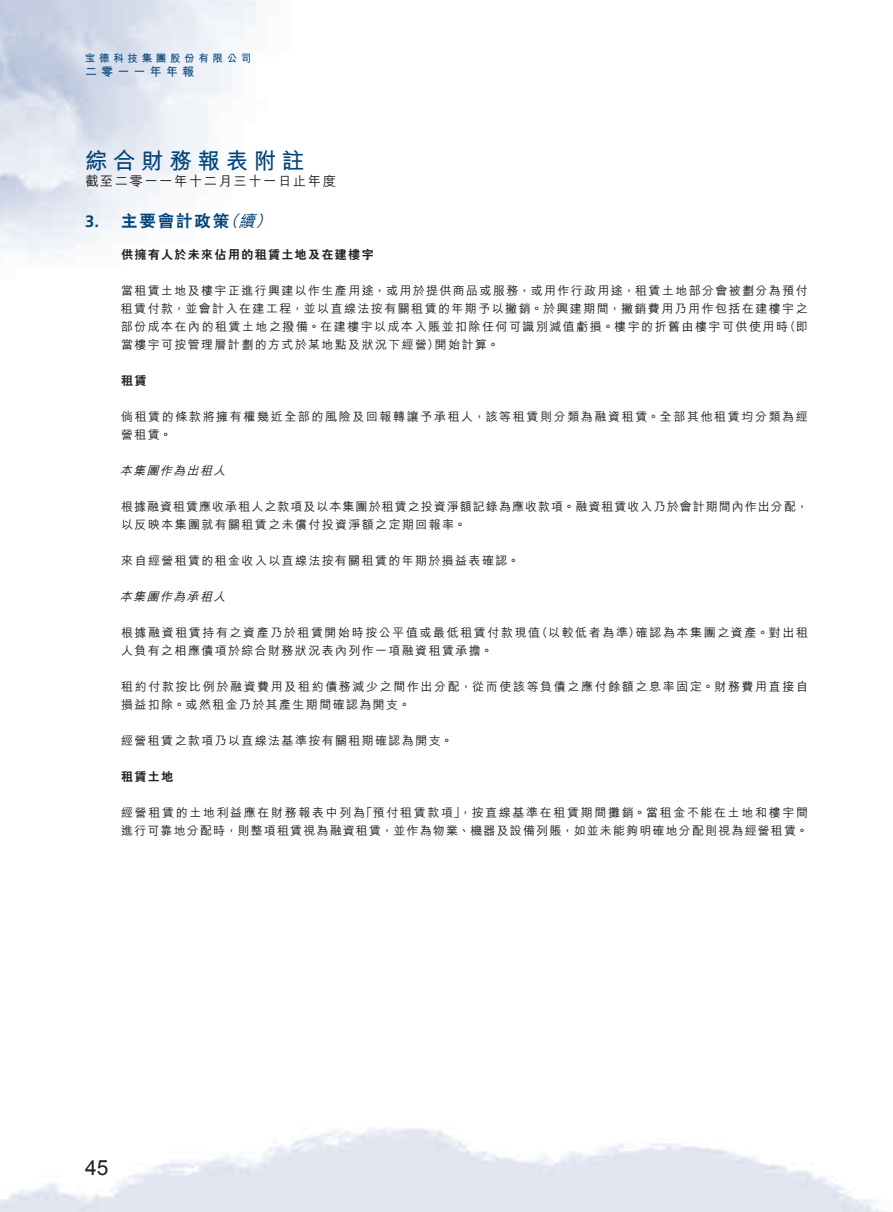
<style>
.page{position:relative;width:893px;height:1212px;background:#fff}
.page>*{position:absolute;margin:0;border:0;box-sizing:border-box;transform-origin:0 0}
.t1{font:700 22.5px "M Hei HK";letter-spacing:.25em;color:#00447b}
.t2{font:21px "Arial";color:#231f20}
.t3{font:800 16.5px "C Hei 2 HK";letter-spacing:.115em;color:#00447b}
.t4{font:italic 500 16.5px "M Hei HK";color:#00447b}
.t5{font:700 16.5px "Frutiger LT Std";color:#00447b}
.t6{font:500 13.5px "M Hei HK";letter-spacing:.1em;color:#231f20}
.t7{font:500 12px/18px "M Hei HK";letter-spacing:.115em;color:#231f20}
.t8{font:500 12px/18px "M Hei HK";letter-spacing:.135em;color:#231f20}
.t9{font:500 12px/18px "M Hei HK";letter-spacing:.085em;color:#231f20}
.t10{font:500 12px/18px "M Hei HK";letter-spacing:.095em;color:#231f20}
.t11{font:800 12px "C Hei 2 HK";letter-spacing:.115em;color:#231f20}
.t12{font:italic 500 12px "M Hei HK";color:#231f20}
.t13{font:700 12px "M Hei HK";letter-spacing:.35em;color:#00447b}
.t14{font:700 10.5px "M Hei HK";letter-spacing:.35em;color:#00447b}
</style>
<div class="page">
<p class="t14" style="left:85px;top:50px;width:168px">宝德科技集團股份有限公司</p>
<p class="t13" style="left:85px;top:63px;width:111px">二零一一年年報</p>
<h1 class="t1" style="left:85px;top:144px;width:221px">綜合財務報表附註</h1>
<p class="t6" style="left:85px;top:172px;width:253px">截至二零一一年十二月三十一日止年度</p>
<h3 class="t4" style="left:255px;top:209px;width:24px">(</h3>
<h3 class="t3" style="left:121px;top:210px;width:110px">主要會計政策</h3>
<h3 class="t4" style="left:222px;top:209px;width:24px">（</h3>
<h3 class="t4" style="left:239px;top:209px;width:24px">續</h3>
<h3 class="t5" style="left:85px;top:212px;width:15px">3.</h3>
<p class="t11" style="left:121px;top:247px;width:254px">供擁有人於未來佔用的租賃土地及在建樓宇</p>
<p class="t7" style="left:121px;top:281px;width:689px;text-align:right">當租賃土地及樓宇正進行興建以作生產用途，或用於提供商品或服務，或用作行政用途，租賃土地部分會被劃分為預付租賃付款，並會計入在建工程，並以直線法按有關租賃的年期予以撇銷。於興建期間，撇銷費用乃用作包括在建樓宇之（即</p>
<p class="t7" style="left:435px;top:317px;width:355px;text-indent:-314px">部份成本在內的租賃土地之撥備。在建樓宇以成本入賬並扣除任何可識別減值虧損。樓宇的折舊由樓宇可供使用時開始計算。</p>
<p class="t7" style="left:121px;top:335px;width:320px">當樓宇可按管理層計劃的方式於某地點及狀況下經營）</p>
<p class="t11" style="left:121px;top:373px;width:27px">租賃</p>
<p class="t8" style="left:121px;top:407px;width:688px">倘租賃的條款將擁有權幾近全部的風險及回報轉讓予承租人，該等租賃則分類為融資租賃。全部其他租賃均分類為經營租賃。</p>
<p class="t12" style="left:120px;top:462px;width:111px">本集團作為出租人</p>
<p class="t9" style="left:121px;top:497px;width:689px">根據融資租賃應收承租人之款項及以本集團於租賃之投資淨額記錄為應收款項。融資租賃收入乃於會計期間內作出分配，以反映本集團就有關租賃之未償付投資淨額之定期回報率。</p>
<p class="t7" style="left:121px;top:551px;width:400px">來自經營租賃的租金收入以直線法按有關租賃的年期於損益表確認。</p>
<p class="t12" style="left:120px;top:588px;width:111px">本集團作為承租人</p>
<p class="t7" style="left:636px;top:623px;width:174px">確認為本集團之資產。對出租</p>
<p class="t7" style="left:536px;top:623px;width:106px">（以較低者為準）</p>
<p class="t7" style="left:121px;top:623px;width:421px">根據融資租賃持有之資產乃於租賃開始時按公平值或最低租賃付款現值人負有之相應債項於綜合財務狀況表內列作一項融資租賃承擔。</p>
<p class="t8" style="left:121px;top:677px;width:688px">租約付款按比例於融資費用及租約債務減少之間作出分配，從而使該等負債之應付餘額之息率固定。財務費用直接自損益扣除。或然租金乃於其產生期間確認為開支。</p>
<p class="t7" style="left:121px;top:731px;width:333px">經營租賃之款項乃以直線法基準按有關租期確認為開支。</p>
<p class="t11" style="left:121px;top:769px;width:54px">租賃土地</p>
<p class="t8" style="left:361px;top:803px;width:449px">「預付租賃款項，」按直線基準在租賃期間攤銷。當租金不能在土地和樓宇間</p>
<p class="t10" style="left:121px;top:803px;width:689px">經營租賃的土地利益應在財務報表中列為<br>進行可靠地分配時，則整項租賃視為融資租賃，並作為物業、機器及設備列賬，如並未能夠明確地分配則視為經營租賃。</p>
<h2 class="t2" style="left:85px;top:1154px;width:25px">45</h2>
</div>
